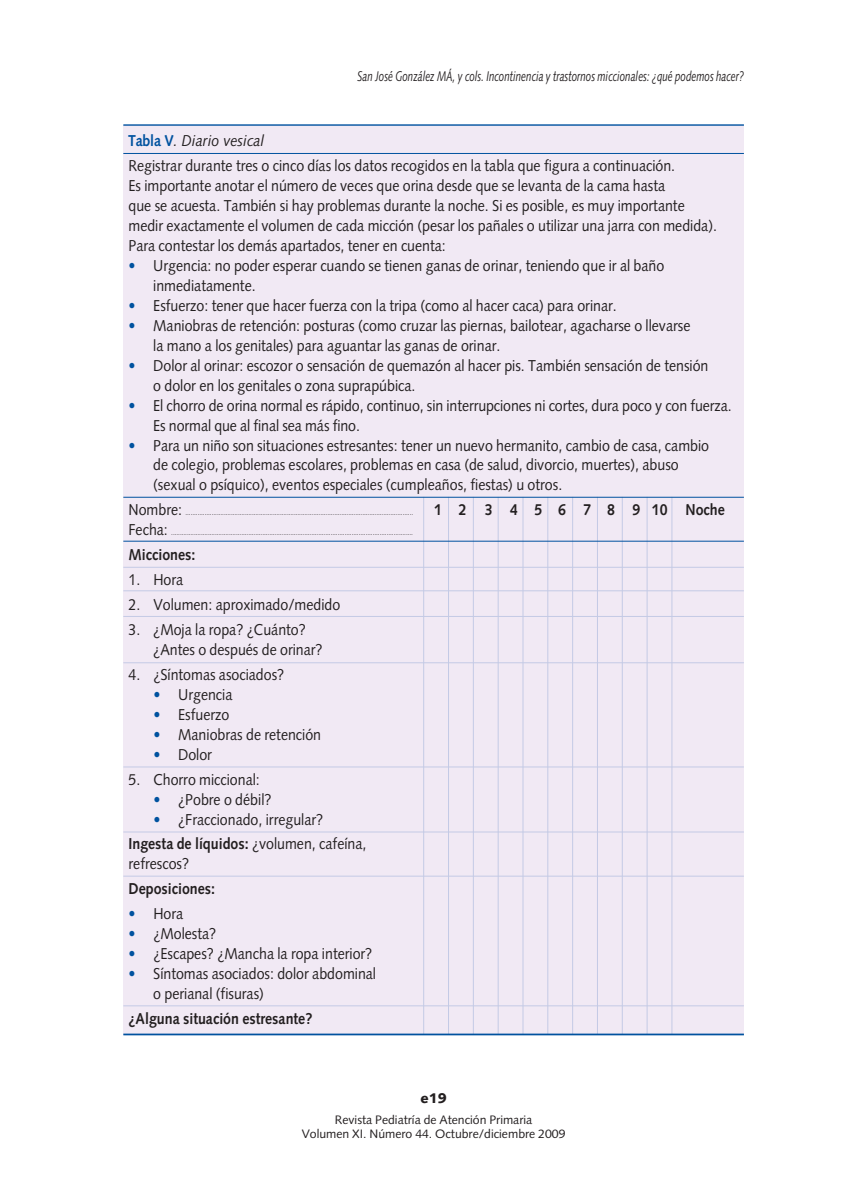
<style>
.page{position:relative;width:844px;height:1191px;background:#fff}
.page>*{position:absolute;margin:0;border:0;box-sizing:border-box;transform-origin:0 0}
.t1{font:15.75px/19.9px "Syntax";color:#231f20;scale:.9 1}
.t2{font:700 15.75px "Syntax";color:#231f20;scale:.9 1}
.t3{font:italic 15.75px "Syntax";color:#231f20;scale:.9 1}
.t4{font:700 15.75px "Syntax";letter-spacing:.41em;color:#231f20;scale:.9 1}
.t5{font:italic 14px "Syntax";color:#231f20;scale:.7 1}
.t6{font:900 14px "Syntax";color:#231f20}
.t7{font:12.25px/14px "Syntax";color:#231f20;text-align:center}
.t8{font:7px "Syntax";color:#231f20;scale:.9 1}
.s1{font-weight:700;font-style:normal;color:#00529f}
.s2{color:#00529f}
.s3{font-weight:700}
</style>
<div class="page">
<div style="left:123px;top:125px;width:620px;height:909px;background:#f1e9f4"></div>
<hr style="left:123px;top:124px;width:620px;height:2px;background:#00529f">
<hr style="left:123px;top:153px;width:620px;height:1px;background:#00529f">
<hr style="left:448px;top:497px;width:1px;height:537px;background:#c4cae5">
<hr style="left:473px;top:497px;width:1px;height:537px;background:#c4cae5">
<hr style="left:497px;top:497px;width:1px;height:537px;background:#c4cae5">
<hr style="left:522px;top:497px;width:1px;height:537px;background:#c4cae5">
<hr style="left:547px;top:497px;width:1px;height:537px;background:#c4cae5">
<hr style="left:572px;top:497px;width:1px;height:537px;background:#c4cae5">
<hr style="left:597px;top:497px;width:1px;height:537px;background:#c4cae5">
<hr style="left:621px;top:497px;width:1px;height:537px;background:#c4cae5">
<hr style="left:646px;top:497px;width:1px;height:537px;background:#c4cae5">
<hr style="left:671px;top:497px;width:1px;height:537px;background:#c4cae5">
<hr style="left:423px;top:497px;width:1px;height:537px;background:#c4cae5">
<hr style="left:123px;top:497px;width:620px;height:1px;background:#00529f">
<hr style="left:123px;top:541px;width:620px;height:1px;background:#00529f">
<hr style="left:123px;top:567px;width:620px;height:1px;background:#c4cae5">
<hr style="left:123px;top:590px;width:620px;height:1px;background:#c4cae5">
<hr style="left:123px;top:616px;width:620px;height:1px;background:#c4cae5">
<hr style="left:123px;top:662px;width:620px;height:1px;background:#c4cae5">
<hr style="left:123px;top:766px;width:620px;height:1px;background:#c4cae5">
<hr style="left:123px;top:875px;width:620px;height:1px;background:#c4cae5">
<hr style="left:123px;top:831px;width:620px;height:1px;background:#c4cae5">
<hr style="left:123px;top:1005px;width:620px;height:1px;background:#c4cae5">
<hr style="left:123px;top:1033px;width:620px;height:2px;background:#00529f">
<p class="t3" style="left:128px;top:134px;width:153px"><span class="s1">Tabla V</span>. Diario vesical</p>
<p class="t5" style="left:357px;top:70px;width:553px">San José González MÁ, y cols. Incontinencia y trastornos miccionales: ¿qué podemos hacer?</p>
<p class="t1" style="left:128px;top:157px;width:655px">Registrar durante tres o cinco días los datos recogidos en la tabla que figura a continuación.<br>Es importante anotar el número de veces que orina desde que se levanta de la cama hasta<br>que se acuesta. También si hay problemas durante la noche. Si es posible, es muy importante medir exactamente el volumen de cada micción (pesar los pañales o utilizar una jarra con medida).<br>Para contestar los demás apartados, tener en cuenta:</p>
<p class="t1" style="left:153px;top:257px;width:569px;text-indent:-25px"><span class="s2">•</span> Urgencia: no poder esperar cuando se tienen ganas de orinar, teniendo que ir al baño inmediatamente.</p>
<p class="t1" style="left:128px;top:297px;width:544px"><span class="s2">•</span> Esfuerzo: tener que hacer fuerza con la tripa (como al hacer caca) para orinar.</p>
<p class="t1" style="left:153px;top:317px;width:598px;text-indent:-25px"><span class="s2">•</span> Maniobras de retención: posturas (como cruzar las piernas, bailotear, agacharse o llevarse la mano a los genitales) para aguantar las ganas de orinar.</p>
<p class="t1" style="left:153px;top:357px;width:618px;text-indent:-25px"><span class="s2">•</span> Dolor al orinar: escozor o sensación de quemazón al hacer pis. También sensación de tensión o dolor en los genitales o zona suprapúbica.</p>
<p class="t1" style="left:153px;top:397px;width:644px;text-indent:-25px"><span class="s2">•</span> El chorro de orina normal es rápido, continuo, sin interrupciones ni cortes, dura poco y con fuerza.<br>Es normal que al final sea más fino.</p>
<p class="t1" style="left:153px;top:436px;width:619px;text-indent:-25px"><span class="s2">•</span> Para un niño son situaciones estresantes: tener un nuevo hermanito, cambio de casa, cambio de colegio, problemas escolares, problemas en casa (de salud, divorcio, muertes), abuso (sexual o psíquico), eventos especiales (cumpleaños, fiestas) u otros.</p>
<p class="t1" style="left:128px;top:501px;width:61px">Nombre:</p>
<p class="t8" style="left:185px;top:510px;width:254px">..................................................................................................................................</p>
<p class="t4" style="left:434px;top:503px;width:324px">12 3 456 78 910 Noche</p>
<p class="t1" style="left:128px;top:521px;width:45px">Fecha:</p>
<p class="t8" style="left:171px;top:530px;width:270px">..........................................................................................................................................</p>
<p class="t2" style="left:128px;top:548px;width:76px">Micciones:</p>
<p class="t1" style="left:128px;top:571px;width:62px">1. Hora</p>
<p class="t1" style="left:128px;top:596px;width:237px">2. Volumen: aproximado/medido</p>
<p class="t1" style="left:153px;top:621px;width:190px;text-indent:-25px">3. ¿Moja la ropa? ¿Cuánto? ¿Antes o después de orinar?</p>
<p class="t1" style="left:128px;top:666px;width:175px">4. ¿Síntomas asociados?</p>
<p class="t1" style="left:153px;top:686px;width:89px"><span class="s2">•</span> Urgencia</p>
<p class="t1" style="left:153px;top:706px;width:86px"><span class="s2">•</span> Esfuerzo</p>
<p class="t1" style="left:153px;top:726px;width:188px"><span class="s2">•</span> Maniobras de retención</p>
<p class="t1" style="left:153px;top:746px;width:67px"><span class="s2">•</span> Dolor</p>
<p class="t1" style="left:128px;top:770px;width:147px">5. Chorro miccional:</p>
<p class="t1" style="left:153px;top:790px;width:133px"><span class="s2">•</span> ¿Pobre o débil?</p>
<p class="t1" style="left:128px;top:808px;width:266px;line-height:24.8px;text-indent:25px"><span class="s2">•</span> ¿Fraccionado, irregular?<br><span class="s3">Ingesta de líquidos:</span> ¿volumen, cafeína,</p>
<p class="t1" style="left:128px;top:855px;width:69px">refrescos?</p>
<p class="t2" style="left:128px;top:882px;width:98px">Deposiciones:</p>
<p class="t1" style="left:128px;top:905px;width:62px"><span class="s2">•</span> Hora</p>
<p class="t1" style="left:128px;top:925px;width:99px"><span class="s2">•</span> ¿Molesta?</p>
<p class="t1" style="left:128px;top:945px;width:272px"><span class="s2">•</span> ¿Escapes? ¿Mancha la ropa interior?</p>
<p class="t1" style="left:153px;top:965px;width:249px;text-indent:-25px"><span class="s2">•</span> Síntomas asociados: dolor abdominal o perianal (fisuras)</p>
<p class="t2" style="left:128px;top:1012px;width:206px">¿Alguna situación estresante?</p>
<p class="t6" style="left:420px;top:1092px;width:28px">e19</p>
<p class="t7" style="left:301px;top:1113px;width:265px">Revista Pediatría de Atención Primaria<br>Volumen XI. Número 44. Octubre/diciembre 2009</p>
</div>
